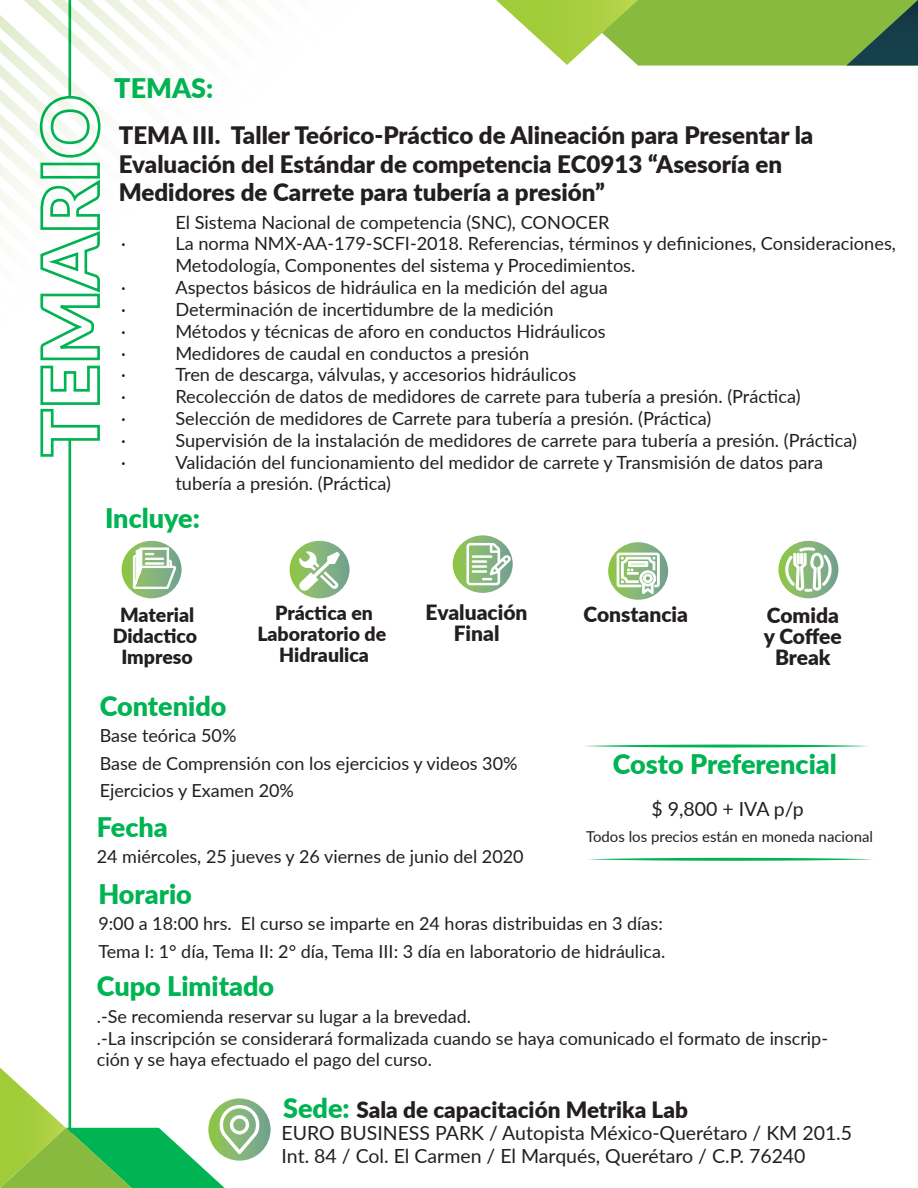
<style>
.page{position:relative;width:918px;height:1188px;background:#fff}
.page>*{position:absolute;margin:0;border:0;box-sizing:border-box;transform-origin:0 0}
.t1{font:900 27px "Lato";color:#00b353}
.t2{font:900 24.15px/29px "Lato";color:#231f20}
.t3{font:900 22.5px "Lato";color:#231f20}
.t4{font:900 21px/21px "Lato";color:#231f20;text-align:center}
.t5{font:19.5px/23.4px "Lato";color:#231f20}
.t6{font:900 19.5px/21px "Lato";color:#231f20;text-align:center}
.t7{font:18.15px/21.8px "Lato";color:#231f20}
.t8{font:18px/27.5px "Lato";color:#231f20}
.t9{font:15px "Lato";color:#231f20}
.s1{font-size:27px;color:#00b353}
</style>
<div class="page">
<hr style="left:68px;top:439px;width:3px;height:739px;background:#00b353">
<svg style="left:496px;top:0;width:422px;height:66px"></svg>
<svg style="left:0;top:0;width:246px;height:458px"></svg>
<svg style="left:608px;top:542px;width:60px;height:58px"></svg>
<svg style="left:453px;top:535px;width:60px;height:58px"></svg>
<svg style="left:122px;top:541px;width:60px;height:57px"></svg>
<div style="left:145px;top:562px;width:19px;height:3px;border:1px solid #fff"></div>
<svg style="left:290px;top:541px;width:60px;height:57px"></svg>
<svg style="left:778px;top:541px;width:60px;height:57px"></svg>
<svg style="left:208px;top:1098px;width:63px;height:63px"></svg>
<svg style="left:0;top:1068px;width:260px;height:120px"></svg>
<svg style="left:584px;top:745px;width:285px;height:3px"></svg>
<svg style="left:588px;top:858px;width:285px;height:3px"></svg>
<h1 class="t1" style="left:114px;top:68px;width:101px">TEMAS:</h1>
<h2 class="t2" style="left:119px;top:119px;width:696px">TEMA III. Taller Teórico-Práctico de Alineación para Presentar la<br>Evaluación del Estándar de competencia EC0913 “Asesoría en<br>Medidores de Carrete para tubería a presión”</h2>
<p class="t7" style="left:175px;top:210px;width:436px">El Sistema Nacional de competencia (SNC), CONOCER</p>
<p class="t7" style="left:121px;top:232px;width:6px">·</p>
<p class="t7" style="left:175px;top:232px;width:722px">La norma NMX-AA-179-SCFI-2018. Referencias, términos y definiciones, Consideraciones,<br>Metodología, Componentes del sistema y Procedimientos.</p>
<p class="t7" style="left:121px;top:276px;width:6px">·</p>
<p class="t7" style="left:175px;top:276px;width:434px">Aspectos básicos de hidráulica en la medición del agua</p>
<p class="t7" style="left:121px;top:298px;width:6px">·</p>
<p class="t7" style="left:175px;top:298px;width:380px">Determinación de incertidumbre de la medición</p>
<p class="t7" style="left:121px;top:319px;width:6px">·</p>
<p class="t7" style="left:175px;top:319px;width:432px">Métodos y técnicas de aforo en conductos Hidráulicos</p>
<p class="t7" style="left:121px;top:341px;width:6px">·</p>
<p class="t7" style="left:175px;top:341px;width:356px">Medidores de caudal en conductos a presión</p>
<p class="t7" style="left:121px;top:363px;width:6px">·</p>
<p class="t7" style="left:175px;top:363px;width:402px">Tren de descarga, válvulas, y accesorios hidráulicos</p>
<p class="t7" style="left:121px;top:385px;width:6px">·</p>
<p class="t7" style="left:175px;top:385px;width:627px">Recolección de datos de medidores de carrete para tubería a presión. (Práctica)</p>
<p class="t7" style="left:121px;top:407px;width:6px">·</p>
<p class="t7" style="left:175px;top:407px;width:538px">Selección de medidores de Carrete para tubería a presión. (Práctica)</p>
<p class="t7" style="left:121px;top:429px;width:6px">·</p>
<p class="t7" style="left:175px;top:429px;width:683px">Supervisión de la instalación de medidores de carrete para tubería a presión. (Práctica)</p>
<p class="t7" style="left:121px;top:450px;width:6px">·</p>
<p class="t7" style="left:175px;top:450px;width:649px">Validación del funcionamiento del medidor de carrete y Transmisión de datos para tubería a presión. (Práctica)</p>
<h1 class="t1" style="left:105px;top:497px;width:96px">Incluye:</h1>
<p class="t6" style="left:113px;top:604px;width:86px">Material<br>Didactico<br>Impreso</p>
<p class="t6" style="left:257px;top:602px;width:131px">Práctica en<br>Laboratorio de<br>Hidraulica</p>
<p class="t4" style="left:426px;top:601px;width:103px">Evaluación<br>Final</p>
<p class="t4" style="left:584px;top:603px;width:106px">Constancia</p>
<p class="t4" style="left:764px;top:604px;width:80px">Comida y Coffee<br>Break</p>
<h1 class="t1" style="left:100px;top:686px;width:128px">Contenido</h1>
<p class="t8" style="left:100px;top:721px;width:419px">Base teórica 50%<br>Base de Comprensión con los ejercicios y videos 30%<br>Ejercicios y Examen 20%</p>
<h1 class="t1" style="left:97px;top:807px;width:73px">Fecha</h1>
<p class="t8" style="left:97px;top:842px;width:428px">24 miércoles, 25 jueves y 26 viernes de junio del 2020</p>
<h1 class="t1" style="left:613px;top:744px;width:226px">Costo Preferencial</h1>
<p class="t5" style="left:652px;top:797px;width:154px">$ 9,800 + IVA p/p</p>
<p class="t9" style="left:586px;top:826px;width:289px">Todos los precios están en moneda nacional</p>
<h1 class="t1" style="left:98px;top:874px;width:95px">Horario</h1>
<p class="t8" style="left:98px;top:909px;width:568px">9:00 a 18:00 hrs. El curso se imparte en 24 horas distribuidas en 3 días:<br>Tema I: 1° día, Tema II: 2° día, Tema III: 3 día en laboratorio de hidráulica.</p>
<h1 class="t1" style="left:97px;top:966px;width:179px">Cupo Limitado</h1>
<p class="t8" style="left:97px;top:1005px;width:733px;line-height:21.6px">.-Se recomienda reservar su lugar a la brevedad.<br>.-La inscripción se considerará formalizada cuando se haya comunicado el formato de inscrip&shy;ción y se haya efectuado el pago del curso.</p>
<p class="t3" style="left:283px;top:1093px;width:406px"><span class="s1">Sede:</span> Sala de capacitación Metrika Lab</p>
<p class="t5" style="left:282px;top:1120px;width:572px">EURO BUSINESS PARK / Autopista México-Querétaro / KM 201.5<br>Int. 84 / Col. El Carmen / El Marqués, Querétaro / C.P. 76240</p>
</div>
